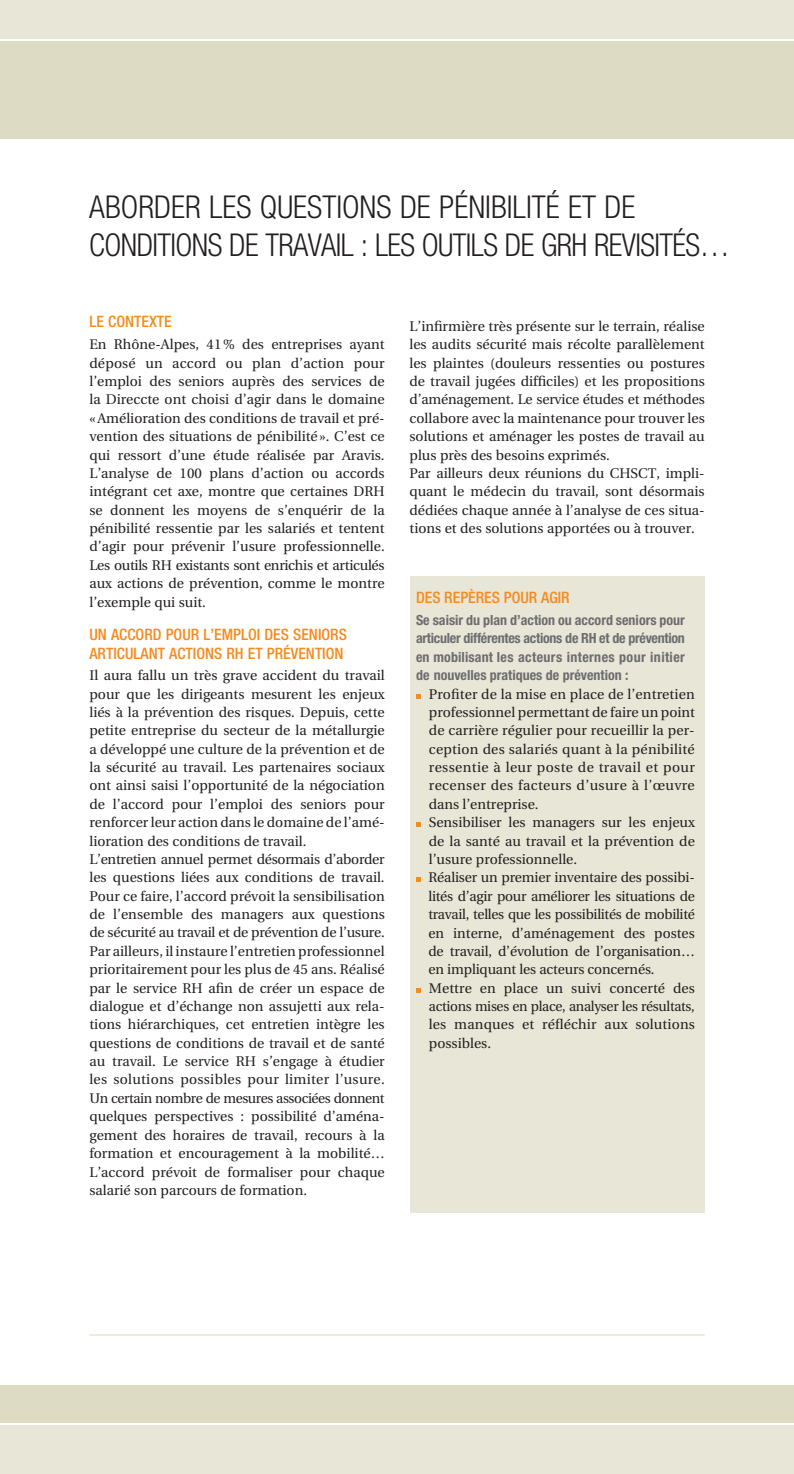
<style>
.page{position:relative;width:794px;height:1474px;background:#fff}
.page>*{position:absolute;margin:0;border:0;box-sizing:border-box;transform-origin:0 0}
.t1{font:300 condensed 31.5px/37.8px "Helvetica Neue";letter-spacing:-.02em;color:#231f20}
.t2{font:500 condensed 15.75px/18.9px "Helvetica Neue";color:#f68b1f}
.t3{font:14px/18.4px "Utopia";color:#231f20}
.t4{font:700 condensed 14px/18.4px "Helvetica Neue";color:#6c6d70;text-align:justify}
</style>
<div class="page">
<hr style="left:89px;top:1334px;width:615px;height:1px;background:#dddbc3">
<div style="left:0;top:0;width:794px;height:41px;background:#e8e6d6"></div>
<div style="left:0;top:41px;width:794px;height:98px;background:#dddbc3"></div>
<hr style="left:0;top:39px;width:794px;height:2px;background:#fff">
<div style="left:0;top:1418px;width:794px;height:55px;background:#e8e6d6"></div>
<div style="left:0;top:1384px;width:794px;height:39px;background:#dddbc3"></div>
<hr style="left:0;top:1423px;width:794px;height:2px;background:#fff">
<div style="left:410px;top:576px;width:294px;height:636px;background:#e8e6d6"></div>
<svg style="left:416px;top:694px;width:5px;height:4px"></svg>
<svg style="left:416px;top:822px;width:5px;height:5px"></svg>
<svg style="left:416px;top:877px;width:5px;height:5px"></svg>
<svg style="left:416px;top:988px;width:5px;height:4px"></svg>
<h1 class="t1" style="left:89px;top:188px;width:642px">ABORDER LES QUESTIONS DE PÉNIBILITÉ ET DE<br>CONDITIONS DE TRAVAIL : LES OUTILS DE GRH REVISITÉS…</h1>
<p class="t2" style="left:89px;top:312px;width:84px">LE CONTEXTE</p>
<p class="t3" style="left:89px;top:335px;width:297px;text-align:justify">En Rhône-Alpes, 41% des entreprises ayant déposé un accord ou plan d’action pour l’emploi des seniors auprès des services de la Direccte ont choisi d’agir dans le domaine «Amélioration des conditions de travail et pré&shy;vention des situations de pénibilité». C’est ce qui ressort d’une étude réalisée par Aravis.<br>L’analyse de 100 plans d’action ou accords intégrant cet axe, montre que certaines DRH se donnent les moyens de s’enquérir de la pénibilité ressentie par les salariés et tentent d’agir pour prévenir l’usure professionnelle.<br>Les outils RH existants sont enrichis et articulés aux actions de prévention, comme le montre l’exemple qui suit.</p>
<p class="t2" style="left:89px;top:625px;width:259px">UN ACCORD POUR L’EMPLOI DES SENIORS<br>ARTICULANT ACTIONS RH ET PRÉVENTION</p>
<p class="t3" style="left:89px;top:666px;width:297px">Il aura fallu un très grave accident du travail pour que les dirigeants mesurent les enjeux liés à la prévention des risques. Depuis, cette petite entreprise du secteur de la métallurgie a développé une culture de la prévention et de la sécurité au travail. Les partenaires sociaux ont ainsi saisi l’opportunité de la négociation de l’accord pour l’emploi des seniors pour renforcer leur action dans le domaine de l’amé&shy;lioration des conditions de travail.<br>L’entretien annuel permet désormais d’aborder les questions liées aux conditions de travail.<br>Pour ce faire, l’accord prévoit la sensibilisation de l’ensemble des managers aux questions de sécurité au travail et de prévention de l’usure.<br>Par ailleurs, il instaure l’entretien professionnel prioritairement pour les plus de 45 ans. Réalisé par le service RH afin de créer un espace de dialogue et d’échange non assujetti aux rela&shy;tions hiérarchiques, cet entretien intègre les questions de conditions de travail et de santé au travail. Le service RH s’engage à étudier les solutions possibles pour limiter l’usure.<br>Un certain nombre de mesures associées donnent quelques perspectives : possibilité d’aména&shy;gement des horaires de travail, recours à la formation et encouragement à la mobilité… L’accord prévoit de formaliser pour chaque salarié son parcours de formation.</p>
<p class="t3" style="left:409px;top:317px;width:297px">L’infirmière très présente sur le terrain, réalise les audits sécurité mais récolte parallèlement les plaintes (douleurs ressenties ou postures de travail jugées difficiles) et les propositions d’aménagement. Le service études et méthodes collabore avec la maintenance pour trouver les solutions et aménager les postes de travail au plus près des besoins exprimés.<br>Par ailleurs deux réunions du CHSCT, impli&shy;quant le médecin du travail, sont désormais dédiées chaque année à l’analyse de ces situa&shy;tions et des solutions apportées ou à trouver.</p>
<p class="t2" style="left:416px;top:588px;width:155px">DES REPÈRES POUR AGIR</p>
<p class="t4" style="left:416px;top:610px;width:270px">Se saisir du plan d’action ou accord seniors pour articuler différentes actions de RH et de prévention en mobilisant les acteurs internes pour initier de nouvelles pratiques de prévention :</p>
<p class="t3" style="left:428px;top:685px;width:268px">Profiter de la mise en place de l’entretien professionnel permettant de faire un point de carrière régulier pour recueillir la per&shy;ception des salariés quant à la pénibilité ressentie à leur poste de travail et pour recenser des facteurs d’usure à l’œuvre dans l’entreprise.<br>Sensibiliser les managers sur les enjeux de la santé au travail et la prévention de l’usure professionnelle.<br>Réaliser un premier inventaire des possibi&shy;lités d’agir pour améliorer les situations de travail, telles que les possibilités de mobilité en interne, d’aménagement des postes de travail, d’évolution de l’organisation… en impliquant les acteurs concernés.<br>Mettre en place un suivi concerté des actions mises en place, analyser les résultats, les manques et réfléchir aux solutions possibles.</p>
</div>
